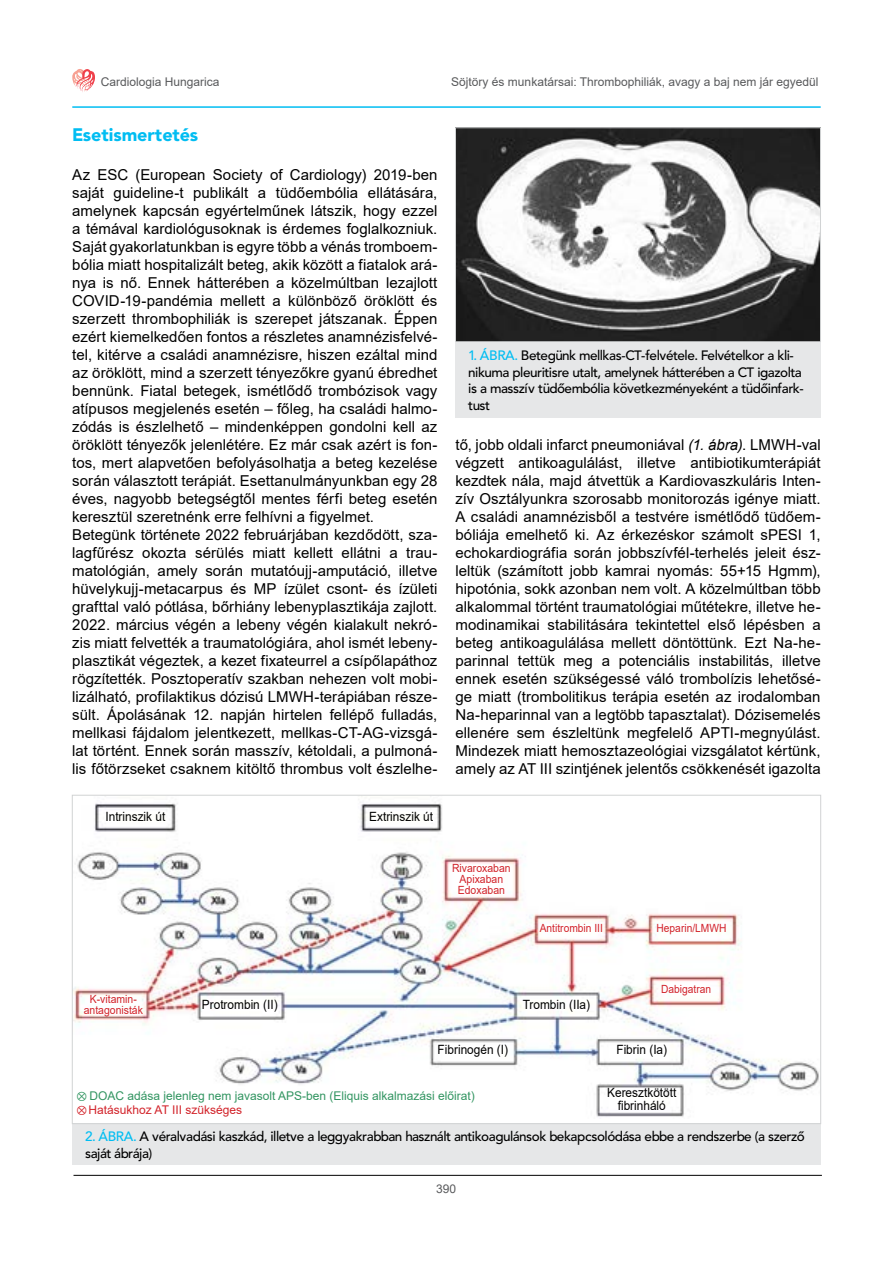
<style>
.page{position:relative;width:893px;height:1263px;background:#fff}
.page>*{position:absolute;margin:0;border:0;box-sizing:border-box;transform-origin:0 0}
.t1{font:18px "Avenir Blk PFL";color:#00bdf2}
.t2{font:15px/18px "Arial";color:#000}
.t3{font:13.5px/16.5px "Avenir Md PFL";color:#000}
.t4{font:12.75px/12.8px "Arial";color:#000;text-align:center;scale:.93 1}
.t5{font:12px "Arial";color:#58595b}
.t6{font:12px "Arial";color:#329561}
.t7{font:12px "Arial";color:#d2232a}
.t8{font:11.25px/11.2px "Arial";color:#d2232a;text-align:center;scale:.93 1}
.t9{font:11.25px "Arial";color:#d2232a;scale:.91 1}
.s1{color:#00bdf2}
.s2{font-style:italic}
</style>
<div class="page">
<hr style="left:74px;top:1175px;width:748px;height:1px;background:#000">
<svg style="left:72px;top:69px;width:23px;height:23px"></svg>
<hr style="left:72px;top:106px;width:749px;height:2px;background:#00bdf2">
<img style="left:457px;top:130px;width:362px;height:210px">
<div style="left:455px;top:128px;width:366px;height:214px;border:1px solid #d1d3d4"></div>
<div style="left:455px;top:342px;width:366px;height:76px;background:#e6e7e8"></div>
<div style="left:72px;top:1124px;width:749px;height:41px;background:#e6e7e8"></div>
<img style="left:74px;top:802px;width:745px;height:315px">
<svg style="left:77px;top:1092px;width:9px;height:23px"></svg>
<p class="t5" style="left:101px;top:74px;width:120px">Cardiologia Hungarica</p>
<p class="t5" style="left:451px;top:74px;width:369px">Söjtöry és munkatársai: Thrombophiliák, avagy a baj nem jár egyedül</p>
<p class="t1" style="left:72px;top:124px;width:128px">Esetismertetés</p>
<p class="t2" style="left:72px;top:166px;width:367px">Az ESC (European Society of Cardiology) 2019-ben saját guideline-t publikált a tüdőembólia ellátására, amelynek kapcsán egyértelműnek látszik, hogy ezzel a témával kardiológusoknak is érdemes foglalkozniuk.<br>Saját gyakorlatunkban is egyre több a vénás tromboem&shy;bólia miatt hospitalizált beteg, akik között a fiatalok ará&shy;nya is nő. Ennek hátterében a közelmúltban lezajlott COVID-19-pandémia mellett a különböző öröklött és szerzett thrombophiliák is szerepet játszanak. Éppen ezért kiemelkedően fontos a részletes anamnézisfelvé&shy;tel, kitérve a családi anamnézisre, hiszen ezáltal mind az öröklött, mind a szerzett tényezőkre gyanú ébredhet bennünk. Fiatal betegek, ismétlődő trombózisok vagy atípusos megjelenés esetén – főleg, ha családi halmo&shy;zódás is észlelhető – mindenképpen gondolni kell az öröklött tényezők jelenlétére. Ez már csak azért is fon&shy;tos, mert alapvetően befolyásolhatja a beteg kezelése során választott terápiát. Esettanulmányunkban egy 28 éves, nagyobb betegségtől mentes férfi beteg esetén keresztül szeretnénk erre felhívni a figyelmet.<br>Betegünk története 2022 februárjában kezdődött, sza&shy;lagfűrész okozta sérülés miatt kellett ellátni a trau&shy;matológián, amely során mutatóujj-amputáció, illetve hüvelykujj-metacarpus és MP ízület csont- és ízületi grafttal való pótlása, bőrhiány lebenyplasztikája zajlott.<br>2022. március végén a lebeny végén kialakult nekró&shy;zis miatt felvették a traumatológiára, ahol ismét lebeny&shy;plasztikát végeztek, a kezet fixateurrel a csípőlapáthoz rögzítették. Posztoperatív szakban nehezen volt mobi&shy;lizálható, profilaktikus dózisú LMWH-terápiában része&shy;sült. Ápolásának 12. napján hirtelen fellépő fulladás, mellkasi fájdalom jelentkezett, mellkas-CT-AG-vizsgá&shy;lat történt. Ennek során masszív, kétoldali, a pulmoná&shy;lis főtörzseket csaknem kitöltő thrombus volt észlelhe-</p>
<p class="t3" style="left:468px;top:347px;width:336px"><span class="s1">1. ÁBRA.</span> Betegünk mellkas-CT-felvétele. Felvételkor a kli&shy;nikuma pleuritisre utalt, amelynek hátterében a CT igazolta is a masszív tüdőembólia következményeként a tüdőinfark&shy;tust</p>
<p class="t2" style="left:455px;top:436px;width:367px;text-align:justify">tő, jobb oldali infarct pneumoniával <span class="s2">(1. ábra)</span>. LMWH-val végzett antikoagulálást, illetve antibiotikumterápiát kezdtek nála, majd átvettük a Kardiovaszkuláris Inten&shy;zív Osztályunkra szorosabb monitorozás igénye miatt.<br>A családi anamnézisből a testvére ismétlődő tüdőem&shy;bóliája emelhető ki. Az érkezéskor számolt sPESI 1, echokardiográfia során jobbszívfél-terhelés jeleit ész&shy;leltük (számított jobb kamrai nyomás: 55+15 Hgmm), hipotónia, sokk azonban nem volt. A közelmúltban több alkalommal történt traumatológiai műtétekre, illetve he&shy;modinamikai stabilitására tekintettel első lépésben a beteg antikoagulálása mellett döntöttünk. Ezt Na-he&shy;parinnal tettük meg a potenciális instabilitás, illetve ennek esetén szükségessé váló trombolízis lehetősé&shy;ge miatt (trombolitikus terápia esetén az irodalomban Na-heparinnal van a legtöbb tapasztalat). Dózisemelés ellenére sem észleltünk megfelelő APTI-megnyúlást.<br>Mindezek miatt hemosztazeológiai vizsgálatot kértünk, amely az AT III szintjének jelentős csökkenését igazolta</p>
<p class="t4" style="left:105px;top:810px;width:66px">Intrinszik út</p>
<p class="t4" style="left:369px;top:810px;width:70px">Extrinszik út</p>
<p class="t8" style="left:452px;top:862px;width:65px">Rivaroxaban<br>Apixaban<br>Edoxaban</p>
<p class="t9" style="left:540px;top:920px;width:71px">Antitrombin III</p>
<p class="t9" style="left:656px;top:920px;width:78px">Heparin/LMWH</p>
<p class="t9" style="left:661px;top:981px;width:57px">Dabigatran</p>
<p class="t8" style="left:84px;top:994px;width:65px;line-height:10.5px">K-vitamin&shy;antagonisták</p>
<p class="t4" style="left:202px;top:998px;width:83px">Protrombin (II)</p>
<p class="t4" style="left:523px;top:998px;width:74px">Trombin (IIa)</p>
<p class="t4" style="left:438px;top:1043px;width:77px">Fibrinogén (I)</p>
<p class="t4" style="left:616px;top:1043px;width:56px">Fibrin (Ia)</p>
<p class="t4" style="left:607px;top:1086px;width:76px">Keresztkötött fibrinháló</p>
<p class="t6" style="left:89px;top:1088px;width:387px">DOAC adása jelenleg nem javasolt APS-ben (Eliquis alkalmazási előirat)</p>
<p class="t7" style="left:89px;top:1101px;width:155px">Hatásukhoz AT III szükséges</p>
<p class="t3" style="left:85px;top:1128px;width:721px"><span class="s1">2. ÁBRA.</span> A véralvadási kaszkád, illetve a leggyakrabban használt antikoagulánsok bekapcsolódása ebbe a rendszerbe (a szerző saját ábrája)</p>
<p class="t5" style="left:436px;top:1180px;width:22px">390</p>
</div>
